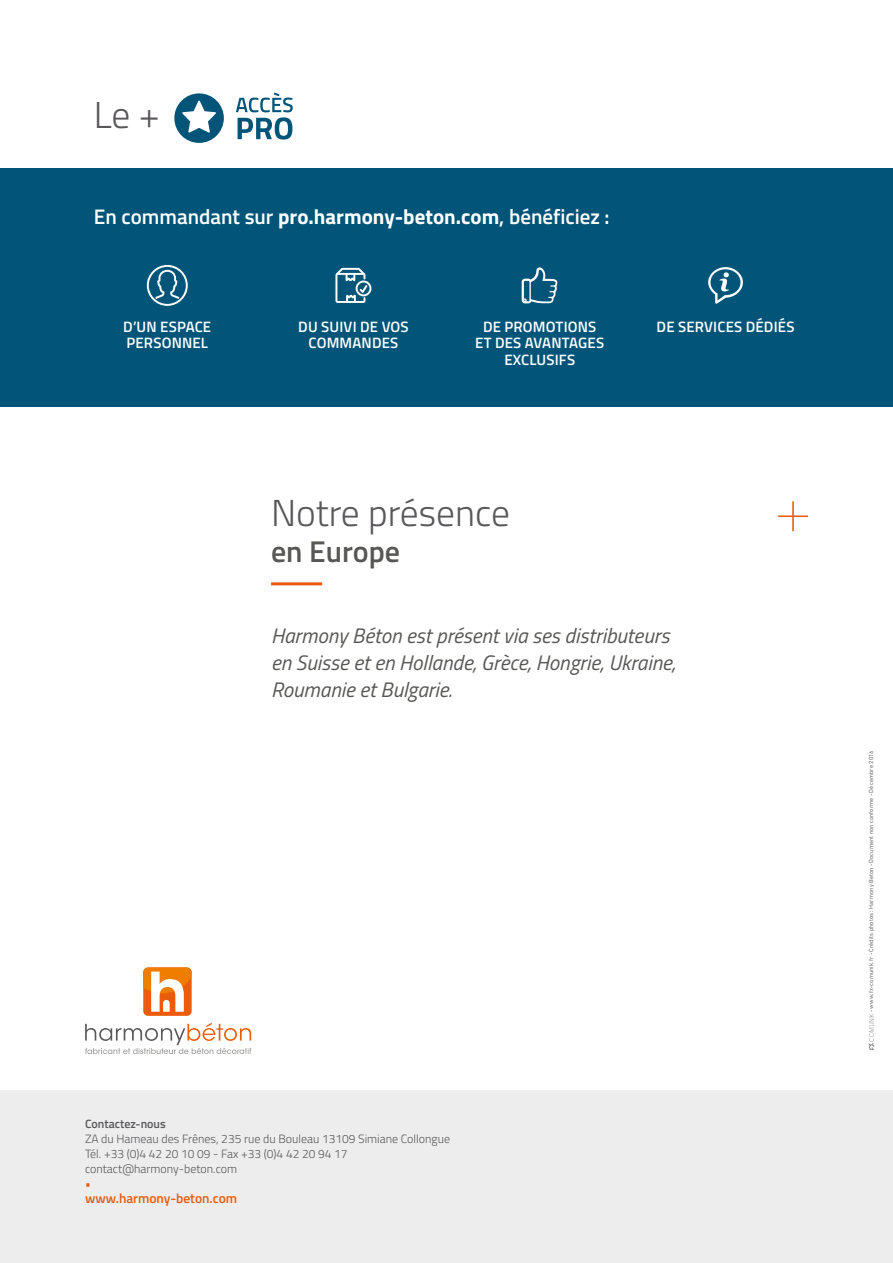
<style>
.page{position:relative;width:893px;height:1263px;background:#fff}
.page>*{position:absolute;margin:0;border:0;box-sizing:border-box;transform-origin:0 0}
.t1{font:300 37.5px "Titillium Web";letter-spacing:-.005em;color:#5a585b}
.t2{font:600 30px "Titillium Web";color:#575756}
.t3{font:italic 21px/27px "Titillium Web";color:#575756}
.t4{font:600 21px "Titillium Web";color:#fff}
.t5{font:600 15px/16.5px "Titillium Web";letter-spacing:.01em;color:#fff;text-align:center}
.t6{font:600 13.5px "Titillium Web";color:#ea5b0b}
.t7{font:300 12px/15px "Titillium Web";color:#5a585b}
.t8{font:600 12px "Titillium Web";color:#5a585b}
.t9{font:300 12px "Titillium Web";color:#ea5b0b}
.t10{font:6.15px "DIN Next W1 G";letter-spacing:.01em;color:#706f6f}
.s1{font-weight:700}
</style>
<div class="page">
<div style="left:0;top:1091px;width:893px;height:172px;background:#ededed"></div>
<hr style="left:778px;top:515px;width:30px;height:2px;background:#ea5b0b">
<hr style="left:792px;top:501px;width:2px;height:30px;background:#ea5b0b">
<div style="left:143px;top:967px;width:49px;height:49px;background:#ea5b0b;border-radius:5px"></div>
<svg style="left:143px;top:967px;width:49px;height:45px"></svg>
<svg style="left:85px;top:1023px;width:166px;height:31px"></svg>
<svg style="left:869px;top:1014px;width:5px;height:36px"></svg>
<hr style="left:271px;top:582px;width:51px;height:3px;background:#ea5b0b">
<div style="left:0;top:168px;width:893px;height:239px;background:#025578"></div>
<div style="left:174px;top:93px;width:50px;height:50px;background:#025578;border-radius:50%"></div>
<svg style="left:182px;top:100px;width:34px;height:33px"></svg>
<svg style="left:236px;top:92px;width:57px;height:48px"></svg>
<svg style="left:147px;top:265px;width:41px;height:41px"></svg>
<svg style="left:522px;top:267px;width:36px;height:36px"></svg>
<svg style="left:335px;top:268px;width:36px;height:35px"></svg>
<svg style="left:708px;top:267px;width:35px;height:37px"></svg>
<h1 class="t1" style="left:94px;top:87px;width:67px">Le +</h1>
<h3 class="t4" style="left:94px;top:201px;width:517px">En commandant sur <span class="s1">pro.harmony-beton.com</span>, bénéficiez :</h3>
<p class="t5" style="left:298px;top:318px;width:112px">DU SUIVI DE VOS<br>COMMANDES</p>
<p class="t5" style="left:657px;top:318px;width:139px">DE SERVICES DÉDIÉS</p>
<p class="t5" style="left:123px;top:318px;width:89px;text-align:left">D’UN ESPACE<br>PERSONNEL</p>
<p class="t5" style="left:475px;top:318px;width:130px">DE PROMOTIONS<br>ET DES AVANTAGES<br>EXCLUSIFS</p>
<h1 class="t1" style="left:271px;top:486px;width:240px">Notre présence</h1>
<h2 class="t2" style="left:271px;top:529px;width:130px">en Europe</h2>
<h3 class="t3" style="left:271px;top:621px;width:406px">Harmony Béton est présent via ses distributeurs en Suisse et en Hollande, Grèce, Hongrie, Ukraine,<br>Roumanie et Bulgarie.</h3>
<p class="t8" style="left:85px;top:1115px;width:82px">Contactez-nous</p>
<p class="t7" style="left:85px;top:1131px;width:367px">ZA du Hameau des Frênes, 235 rue du Bouleau 13109 Simiane Collongue<br>Tél. +33 (0)4 42 20 10 09 - Fax +33 (0)4 42 20 94 17 contact@harmony-beton.com</p>
<p class="t9" style="left:85px;top:1175px;width:7px">•</p>
<p class="t6" style="left:85px;top:1188px;width:154px">www.harmony-beton.com</p>
<p class="t10" style="left:868px;top:1012px;width:263px;rotate:-90deg">- www.fx-comunik.fr - Crédits photos : Harmony Beton - Document non conforme - Décembre 2016</p>
</div>
